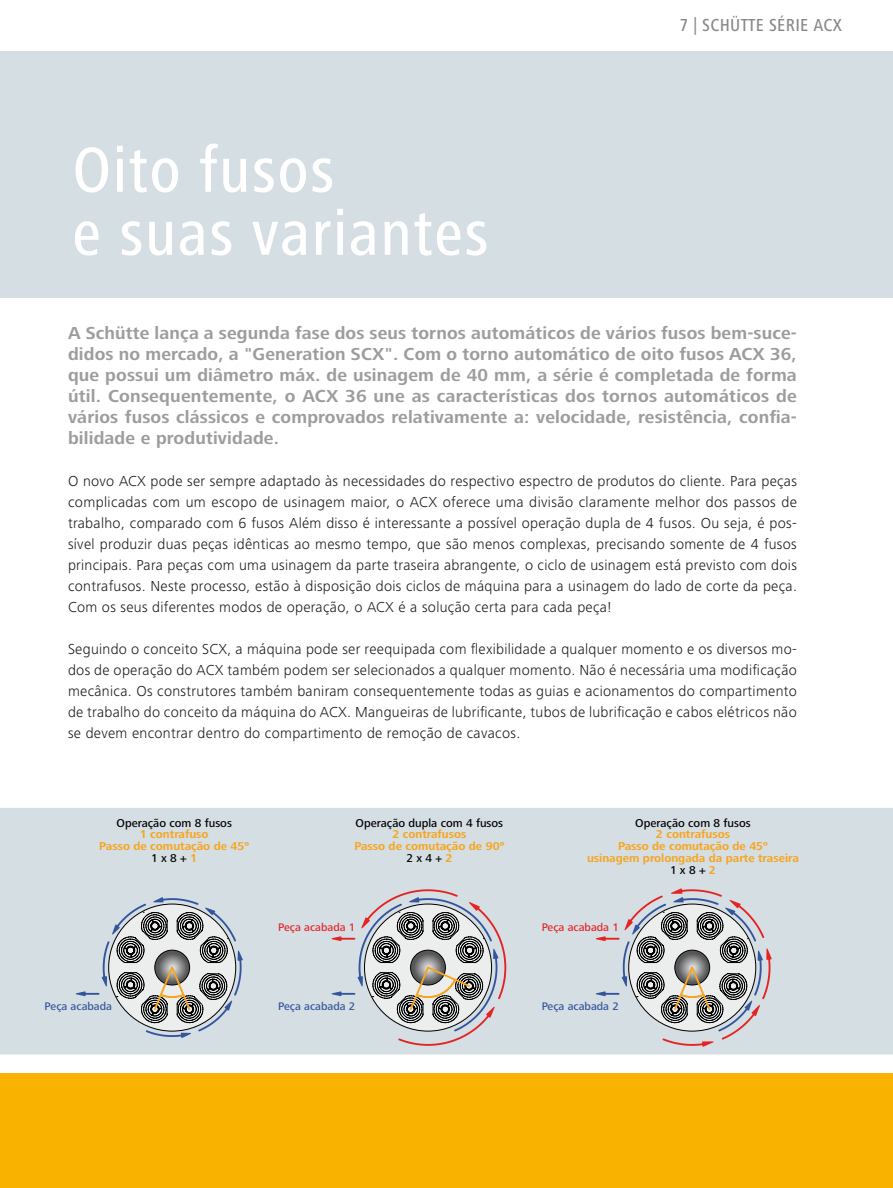
<style>
.page{position:relative;width:893px;height:1188px;background:#fff}
.page>*{position:absolute;margin:0;border:0;box-sizing:border-box;transform-origin:0 0}
.t1{font:500 condensed 66px/63px "Frutiger Next LT";letter-spacing:.02em;color:#fff}
.t2{font:700 18px/21px "Frutiger Next LT";letter-spacing:.01em;color:#9c9d9f;text-align:justify}
.t3{font:500 condensed 18px "Frutiger Next LT";letter-spacing:.02em;color:#87888a}
.t4{font:300 15px/21px "Frutiger Next LT";letter-spacing:.02em;color:#1a171b;text-align:justify}
.t5{font:700 11.85px/11.9px "Frutiger Next LT";color:#f6a521;text-align:center}
.t6{font:500 11.85px "Frutiger Next LT";color:#000}
.t7{font:500 11.4px "Frutiger Next LT";color:#34559e}
.t8{font:500 11.4px "Frutiger Next LT";color:#e42528}
.s1{font-weight:500;color:#000}
</style>
<div class="page">
<div style="left:0;top:1074px;width:893px;height:114px;background:#f9b200"></div>
<div style="left:0;top:51px;width:893px;height:247px;background:#d5dee3"></div>
<div style="left:0;top:808px;width:893px;height:246px;background:#d5dee3"></div>
<svg style="left:76px;top:888px;width:696px;height:159px;background:#c2c5c9"></svg>
<h1 class="t1" style="left:72px;top:139px;width:418px">Oito fusos<br>e suas variantes</h1>
<p class="t3" style="left:680px;top:15px;width:164px">7 | Schütte Série ACX</p>
<p class="t2" style="left:68px;top:322px;width:730px">A Schütte lança a segunda fase dos seus tornos automáticos de vários fusos bem-suce&shy;didos no mercado, a "Generation SCX". Com o torno automático de oito fusos ACX 36, que possui um diâmetro máx. de usinagem de 40 mm, a série é completada de forma útil. Consequentemente, o ACX 36 une as características dos tornos automáticos de vários fusos clássicos e comprovados relativamente a: velocidade, resistência, confia&shy;bilidade e produtividade.</p>
<p class="t4" style="left:68px;top:470px;width:730px">O novo ACX pode ser sempre adaptado às necessidades do respectivo espectro de produtos do cliente. Para peças complicadas com um escopo de usinagem maior, o ACX oferece uma divisão claramente melhor dos passos de trabalho, comparado com 6 fusos Além disso é interessante a possível operação dupla de 4 fusos. Ou seja, é pos&shy;sível produzir duas peças idênticas ao mesmo tempo, que são menos complexas, precisando somente de 4 fusos principais. Para peças com uma usinagem da parte traseira abrangente, o ciclo de usinagem está previsto com dois contrafusos. Neste processo, estão à disposição dois ciclos de máquina para a usinagem do lado de corte da peça.<br>Com os seus diferentes modos de operação, o ACX é a solução certa para cada peça!</p>
<p class="t4" style="left:68px;top:638px;width:730px">Seguindo o conceito SCX, a máquina pode ser reequipada com flexibilidade a qualquer momento e os diversos mo&shy;dos de operação do ACX também podem ser selecionados a qualquer momento. Não é necessária uma modificação mecânica. Os construtores também baniram consequentemente todas as guias e acionamentos do compartimento de trabalho do conceito da máquina do ACX. Mangueiras de lubrificante, tubos de lubrificação e cabos elétricos não se devem encontrar dentro do compartimento de remoção de cavacos.</p>
<p class="t6" style="left:117px;top:816px;width:117px">Operação com 8 fusos</p>
<p class="t5" style="left:99px;top:829px;width:151px">1 contrafuso<br>Passo de comutação de 45º<br><span class="s1">1 x 8 +</span> 1</p>
<p class="t6" style="left:356px;top:816px;width:149px">Operação dupla com 4 fusos</p>
<p class="t5" style="left:354px;top:829px;width:151px">2 contrafusos<br>Passo de comutação de 90º<br><span class="s1">2 x 4 +</span> 2</p>
<p class="t6" style="left:635px;top:816px;width:117px">Operação com 8 fusos</p>
<p class="t5" style="left:587px;top:829px;width:213px">2 contrafusos<br>Passo de comutação de 45º<br>usinagem prolongada da parte traseira<br><span class="s1">1 x 8 +</span> 2</p>
<p class="t8" style="left:278px;top:921px;width:79px">Peça acabada 1</p>
<p class="t8" style="left:542px;top:921px;width:79px">Peça acabada 1</p>
<p class="t7" style="left:45px;top:999px;width:69px">Peça acabada</p>
<p class="t7" style="left:278px;top:999px;width:79px">Peça acabada 2</p>
<p class="t7" style="left:542px;top:999px;width:79px">Peça acabada 2</p>
</div>
